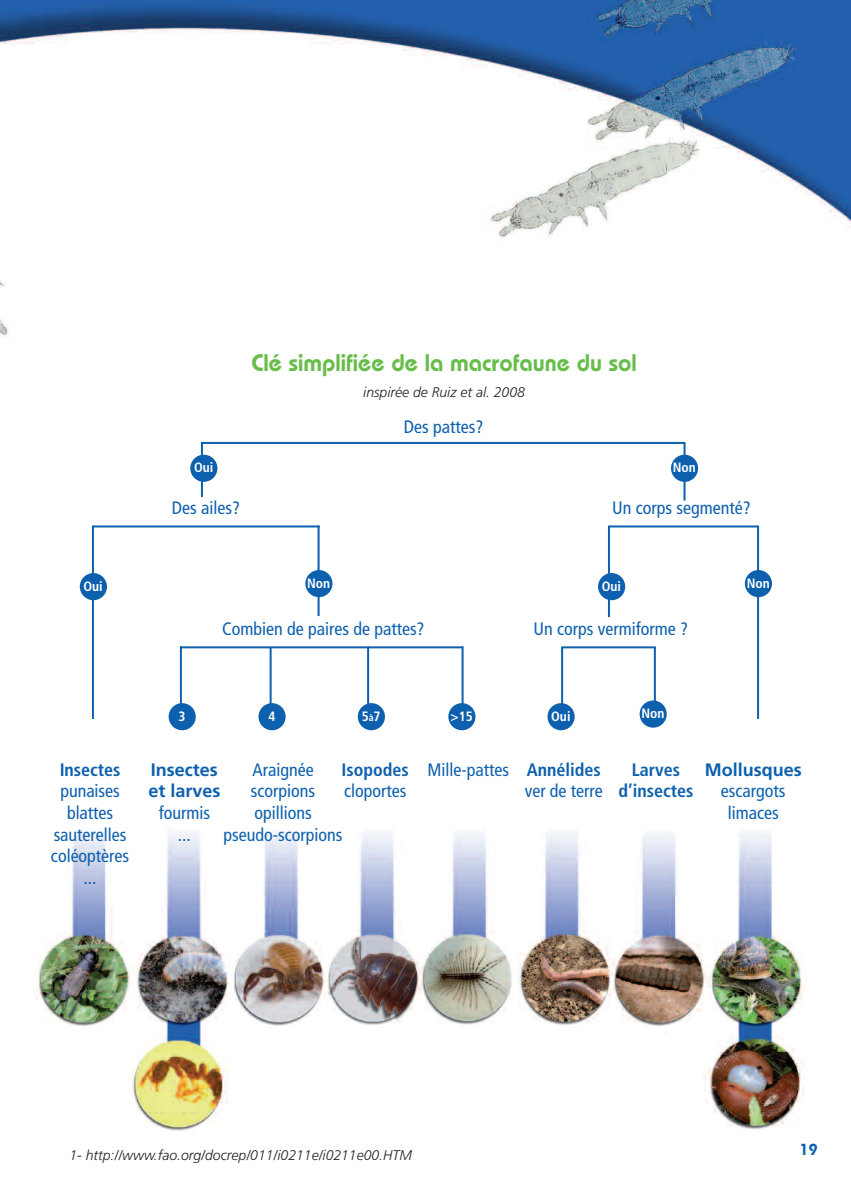
<style>
.page{position:relative;width:851px;height:1191px;background:#fff}
.page>*{position:absolute;margin:0;border:0;box-sizing:border-box;transform-origin:0 0}
.t1{font:600 24px "Bauhaus";color:#67bd4a}
.t2{font:condensed 18px/21.6px "Frutiger";color:#0d60ae;text-align:center}
.t3{font:700 condensed 18px/21.6px "Frutiger";color:#0d60ae;text-align:center}
.t4{font:700 18px/21.6px "Frutiger";color:#0d60ae}
.t5{font:600 16px "Bauhaus";color:#0d60ae}
.t6{font:italic 300 14px "Frutiger";color:#231f20}
.t7{font:700 condensed 13.6px "Frutiger";color:#fff}
.s1{font-size:9.8px}
</style>
<div class="page">
<img style="left:0;top:0;width:850px;height:995px">
<div style="left:34px;top:757px;width:816px;height:404px;background:#fff"></div>
<img style="left:35px;top:830px;width:769px;height:302px">
<hr style="left:180px;top:646px;width:283px;height:2px;background:#0d60ae">
<hr style="left:180px;top:646px;width:2px;height:73px;background:#0d60ae">
<hr style="left:461px;top:646px;width:2px;height:73px;background:#0d60ae">
<hr style="left:269px;top:647px;width:2px;height:72px;background:#0d60ae">
<hr style="left:561px;top:647px;width:2px;height:72px;background:#0d60ae">
<hr style="left:653px;top:647px;width:2px;height:72px;background:#0d60ae">
<hr style="left:757px;top:526px;width:2px;height:193px;background:#0d60ae">
<hr style="left:92px;top:525px;width:2px;height:194px;background:#0d60ae">
<hr style="left:93px;top:525px;width:226px;height:2px;background:#0d60ae">
<hr style="left:317px;top:525px;width:2px;height:91px;background:#0d60ae">
<hr style="left:367px;top:646px;width:2px;height:73px;background:#0d60ae">
<hr style="left:609px;top:525px;width:150px;height:2px;background:#0d60ae">
<hr style="left:608px;top:525px;width:2px;height:107px;background:#0d60ae">
<hr style="left:683px;top:443px;width:2px;height:57px;background:#0d60ae">
<hr style="left:201px;top:442px;width:484px;height:2px;background:#0d60ae">
<hr style="left:201px;top:443px;width:2px;height:54px;background:#0d60ae">
<hr style="left:561px;top:646px;width:94px;height:2px;background:#0d60ae">
<div style="left:190px;top:455px;width:27px;height:27px;background:#0d60ae;border-radius:50%"></div>
<div style="left:671px;top:455px;width:27px;height:27px;background:#0d60ae;border-radius:50%"></div>
<div style="left:744px;top:570px;width:27px;height:27px;background:#0d60ae;border-radius:50%"></div>
<div style="left:305px;top:570px;width:27px;height:27px;background:#0d60ae;border-radius:50%"></div>
<div style="left:639px;top:700px;width:27px;height:27px;background:#0d60ae;border-radius:50%"></div>
<div style="left:80px;top:573px;width:27px;height:27px;background:#0d60ae;border-radius:50%"></div>
<div style="left:598px;top:573px;width:27px;height:27px;background:#0d60ae;border-radius:50%"></div>
<div style="left:547px;top:703px;width:27px;height:27px;background:#0d60ae;border-radius:50%"></div>
<div style="left:169px;top:703px;width:27px;height:27px;background:#0d60ae;border-radius:50%"></div>
<div style="left:258px;top:703px;width:27px;height:27px;background:#0d60ae;border-radius:50%"></div>
<div style="left:358px;top:703px;width:27px;height:27px;background:#0d60ae;border-radius:50%"></div>
<div style="left:448px;top:703px;width:27px;height:27px;background:#0d60ae;border-radius:50%"></div>
<div style="left:552px;top:617px;width:109px;height:29px;background:#fff"></div>
<h1 class="t1" style="left:251px;top:354px;width:386px">Clé simplifiée de la macrofaune du sol</h1>
<p class="t6" style="left:363px;top:386px;width:163px">inspirée de Ruiz et al. 2008</p>
<p class="t2" style="left:403px;top:418px;width:81px">Des pattes?</p>
<p class="t7" style="left:194px;top:462px;width:21px">Oui</p>
<p class="t7" style="left:672px;top:462px;width:25px">Non</p>
<p class="t2" style="left:172px;top:498px;width:70px">Des ailes?</p>
<p class="t2" style="left:612px;top:498px;width:140px">Un corps segmenté?</p>
<p class="t7" style="left:307px;top:577px;width:25px">Non</p>
<p class="t7" style="left:746px;top:577px;width:25px">Non</p>
<p class="t7" style="left:83px;top:580px;width:21px">Oui</p>
<p class="t7" style="left:601px;top:580px;width:21px">Oui</p>
<p class="t2" style="left:222px;top:620px;width:204px">Combien de paires de pattes?</p>
<p class="t2" style="left:533px;top:620px;width:156px">Un corps vermiforme ?</p>
<p class="t3" style="left:60px;top:760px;width:62px">Insectes</p>
<p class="t2" style="left:51px;top:782px;width:80px">punaises blattes sauterelles coléoptères ...</p>
<p class="t7" style="left:178px;top:710px;width:9px">3</p>
<p class="t7" style="left:268px;top:710px;width:9px">4</p>
<p class="t7" style="left:361px;top:710px;width:20px">5<span class="s1">à</span>7</p>
<p class="t7" style="left:450px;top:710px;width:24px">&gt;15</p>
<p class="t7" style="left:551px;top:710px;width:21px">Oui</p>
<p class="t7" style="left:641px;top:708px;width:25px">Non</p>
<p class="t2" style="left:223px;top:760px;width:120px">Araignée scorpions opillions pseudo-scorpions</p>
<p class="t3" style="left:341px;top:760px;width:69px">Isopodes</p>
<p class="t4" style="left:148px;top:760px;width:73px">Insectes et larves</p>
<p class="t2" style="left:159px;top:803px;width:53px">fourmis ...</p>
<p class="t2" style="left:344px;top:782px;width:64px">cloportes</p>
<p class="t2" style="left:427px;top:760px;width:83px">Mille-pattes</p>
<p class="t3" style="left:526px;top:760px;width:75px">Annélides</p>
<p class="t2" style="left:524px;top:782px;width:80px">ver de terre</p>
<p class="t3" style="left:618px;top:760px;width:76px">Larves d’insectes</p>
<p class="t4" style="left:704px;top:760px;width:98px">Mollusques</p>
<p class="t2" style="left:720px;top:782px;width:66px">escargots limaces</p>
<p class="t6" style="left:69px;top:1149px;width:344px">1- http://www.fao.org/docrep/011/i0211e/i0211e00.HTM</p>
<p class="t5" style="left:799px;top:1143px;width:19px">19</p>
</div>
